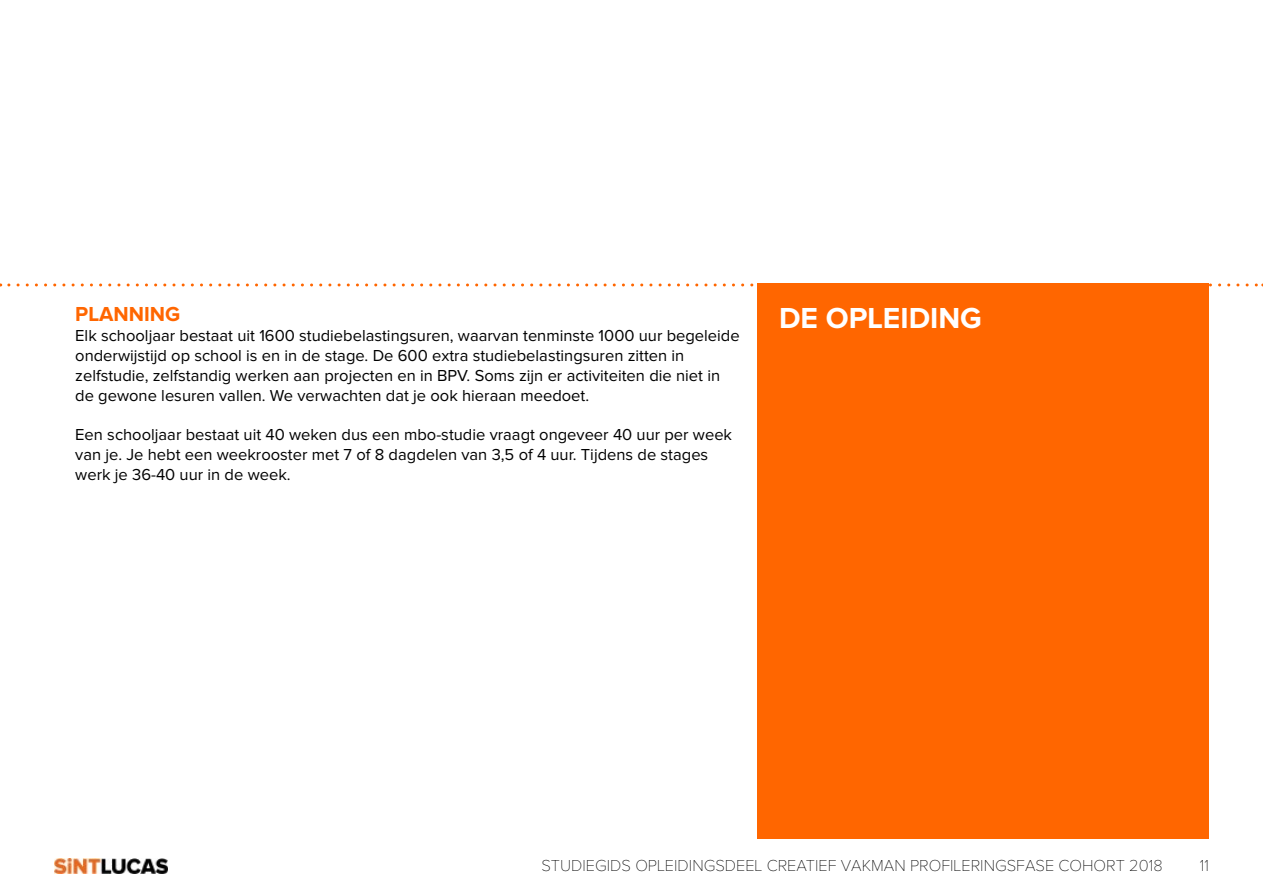
<style>
.page{position:relative;width:1263px;height:893px;background:#fff}
.page>*{position:absolute;margin:0;border:0;box-sizing:border-box;transform-origin:0 0}
.t1{font:700 30px "Proxima Nova";color:#fff}
.t2{font:700 21px "Proxima Nova";color:#f60}
.t3{font:16.5px/19.8px "Proxima Nova";color:#000}
.t4{font:100 16.5px "Proxima Nova";color:#000}
</style>
<div class="page">
<svg style="left:9px;top:283px;width:1254px;height:3px"></svg>
<div style="left:758px;top:283px;width:451px;height:556px;background:#f60"></div>
<img style="left:54px;top:858px;width:114px;height:15px">
<p class="t2" style="left:75px;top:305px;width:107px">PLANNING</p>
<p class="t3" style="left:75px;top:326px;width:666px">Elk schooljaar bestaat uit 1600 studiebelastingsuren, waarvan tenminste 1000 uur begeleide onderwijstijd op school is en in de stage. De 600 extra studiebelastingsuren zitten in zelfstudie, zelfstandig werken aan projecten en in BPV. Soms zijn er activiteiten die niet in de gewone lesuren vallen. We verwachten dat je ook hieraan meedoet.</p>
<p class="t3" style="left:75px;top:425px;width:658px">Een schooljaar bestaat uit 40 weken dus een mbo-studie vraagt ongeveer 40 uur per week van je. Je hebt een weekrooster met 7 of 8 dagdelen van 3,5 of 4 uur. Tijdens de stages werk je 36-40 uur in de week.</p>
<h1 class="t1" style="left:779px;top:305px;width:204px">DE OPLEIDING</h1>
<p class="t4" style="left:541px;top:858px;width:623px">STUDIEGIDS OPLEIDINGSDEEL CREATIEF VAKMAN PROFILERINGSFASE COHORT 2018</p>
<p class="t4" style="left:1200px;top:858px;width:11px">11</p>
</div>
